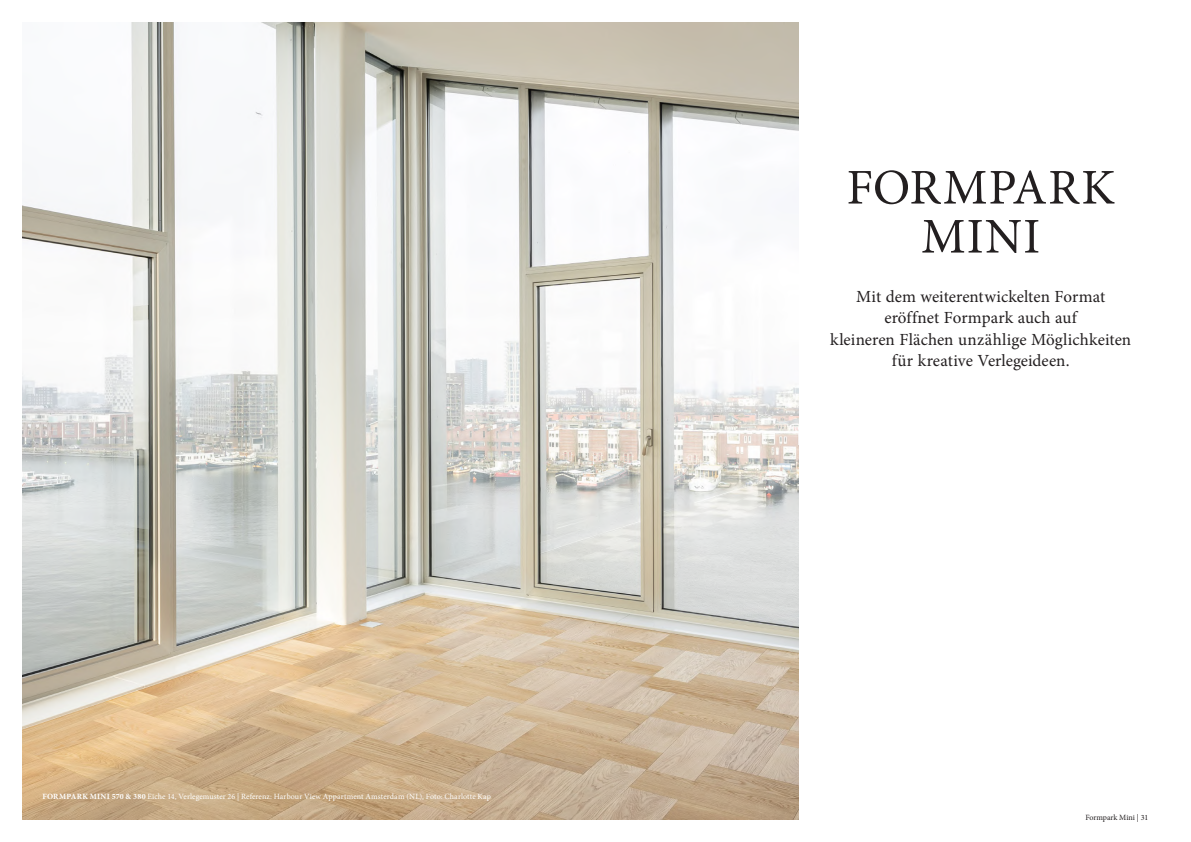
<style>
.page{position:relative;width:1191px;height:842px;background:#fff}
.page>*{position:absolute;margin:0;border:0;box-sizing:border-box;transform-origin:0 0}
.t1{font:50px/49px "Minion Pro";letter-spacing:.02em;color:#231f20;text-align:center}
.t2{font:17px/21.5px "Minion Pro";color:#231f20;text-align:center}
.t3{font:8px "Minion Pro";letter-spacing:.01em;color:#fff}
.t4{font:8px "Minion Pro";letter-spacing:-.005em;color:#231f20}
.s1{font-weight:700}
</style>
<div class="page">
<img style="left:23px;top:23px;width:775px;height:797px">
<p class="t3" style="left:43px;top:791px;width:450px"><span class="s1">FORMPARK MINI 570 &amp; 380</span> Eiche 14, Verlegemuster 26 | Referenz: Harbour View Appartment Amsterdam (NL), Foto: Charlotte Kap</p>
<h1 class="t1" style="left:846px;top:163px;width:270px">FORMPARK<br>MINI</h1>
<p class="t2" style="left:830px;top:285px;width:302px">Mit dem weiterentwickelten Format eröffnet Formpark auch auf<br>kleineren Flächen unzählige Möglichkeiten für kreative Verlegeideen.</p>
<p class="t4" style="left:1085px;top:812px;width:65px">Formpark Mini | 31</p>
</div>
